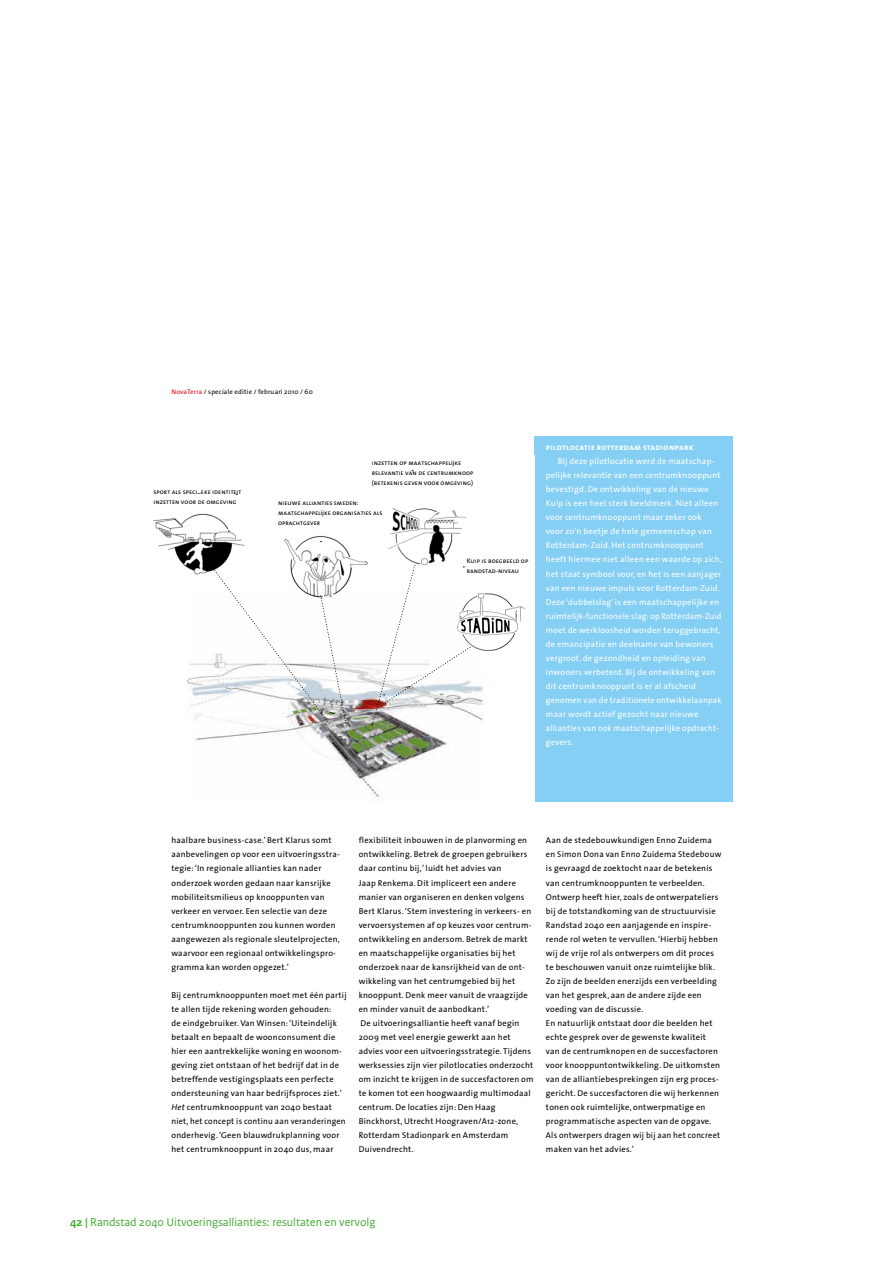
<style>
.page{position:relative;width:893px;height:1263px;background:#fff}
.page>*{position:absolute;margin:0;border:0;box-sizing:border-box;transform-origin:0 0}
.t1{font:12px "Rijksoverheid Sans Text";color:#43ac32}
.t2{font:8.55px/14.1px "The Sans";letter-spacing:.03em;color:#000}
.t3{font:8.55px/14.1px "The Sans";letter-spacing:.03em;color:#fff}
.t4{font:8.55px "The Sans Bold Caps";letter-spacing:.03em;color:#fff}
.t5{font:6.75px "The Sans";letter-spacing:.03em;color:#000}
.t6{font:6.6px/10.1px "The Sans Caps";letter-spacing:.01em;color:#000}
.s1{color:#e3000f}
.s2{font-family:"Meta Pro";font-style:italic}
.s3{font-style:italic}
.s4{font-weight:700}
</style>
<div class="page">
<div style="left:534px;top:436px;width:199px;height:365px;background:#85cff4"></div>
<img style="left:187px;top:659px;width:296px;height:141px">
<img style="left:284px;top:536px;width:84px;height:47px">
<svg style="left:214px;top:569px;width:133px;height:158px"></svg>
<svg style="left:371px;top:583px;width:100px;height:145px"></svg>
<img style="left:388px;top:508px;width:79px;height:75px">
<img style="left:425px;top:567px;width:101px;height:125px">
<img style="left:153px;top:513px;width:94px;height:71px">
<p class="t5" style="left:171px;top:386px;width:143px"><span class="s1">NovaTerra</span> / speciale editie / februari 2010 / 60</p>
<p class="t6" style="left:153px;top:486px;width:89px">sport als specifieke identiteit inzetten voor de omgeving</p>
<p class="t6" style="left:372px;top:457px;width:103px">inzetten op maatschappel<span class="s2">ĳ</span>ke relevantie van de centrumknoop (betekenis geven voor omgeving)</p>
<p class="t6" style="left:278px;top:497px;width:106px">nieuwe allianties smeden: maatschappel<span class="s2">ĳ</span>ke organisaties als oprachtgever</p>
<p class="t6" style="left:467px;top:555px;width:63px">Kuip is boegbeeld op randstad-niveau</p>
<p class="t4" style="left:546px;top:440px;width:149px">pilotlocatie rotterdam stadionpark</p>
<p class="t3" style="left:546px;top:454px;width:177px;text-indent:12px">Bij deze pilotlocatie werd de maatschap&shy;pelijke relevantie van een centrumknooppunt bevestigd. De ontwikkeling van de nieuwe Kuip is een heel sterk beeldmerk. Niet alleen voor centrumknooppunt maar zeker ook<br>voor zo’n beetje de hele gemeenschap van Rotterdam-Zuid. Het centrumknooppunt heeft hiermee niet alleen een waarde op zich, het staat symbool voor, en het is een aanjager van een nieuwe impuls voor Rotterdam-Zuid.<br>Deze ‘dubbelslag’ is een maatschappelijke en ruimtelijk-functionele slag: op Rotterdam-Zuid moet de werkloosheid worden teruggebracht, de emancipatie en deelname van bewoners vergroot, de gezondheid en opleiding van inwoners verbeterd. Bij de ontwikkeling van dit centrumknooppunt is er al afscheid genomen van de traditionele ontwikkelaanpak maar wordt actief gezocht naar nieuwe allianties van ook maatschappelijke opdracht&shy;gevers.</p>
<p class="t2" style="left:171px;top:833px;width:170px">haalbare business-case.’ Bert Klarus somt aanbevelingen op voor een uitvoeringsstra&shy;tegie: ‘In regionale allianties kan nader onderzoek worden gedaan naar kansrijke mobiliteitsmilieus op knooppunten van verkeer en vervoer. Een selectie van deze centrumknooppunten zou kunnen worden aangewezen als regionale sleutelprojecten, waarvoor een regionaal ontwikkelingspro&shy;gramma kan worden opgezet.’</p>
<p class="t2" style="left:171px;top:988px;width:177px">Bij centrumknooppunten moet met één partij te allen tijde rekening worden gehouden:<br>de eindgebruiker. Van Winsen: ‘Uiteindelijk betaalt en bepaalt de woonconsument die hier een aantrekkelijke woning en woonom&shy;geving ziet ontstaan of het bedrijf dat in de betreffende vestigingsplaats een perfecte ondersteuning van haar bedrijfsproces ziet.’ <span class="s3">Het</span> centrumknooppunt van 2040 bestaat niet, het concept is continu aan veranderingen onderhevig. ‘Geen blauwdrukplanning voor het centrumknooppunt in 2040 dus, maar</p>
<p class="t2" style="left:359px;top:833px;width:176px">flexibiliteit inbouwen in de planvorming en ontwikkeling. Betrek de groepen gebruikers daar continu bij,’ luidt het advies van<br>Jaap Renkema. Dit impliceert een andere manier van organiseren en denken volgens Bert Klarus. ‘Stem investering in verkeers- en vervoersystemen af op keuzes voor centrum&shy;ontwikkeling en andersom. Betrek de markt en maatschappelijke organisaties bij het onderzoek naar de kansrijkheid van de ont&shy;wikkeling van het centrumgebied bij het knooppunt. Denk meer vanuit de vraagzijde en minder vanuit de aanbodkant.’<br>De uitvoeringsalliantie heeft vanaf begin 2009 met veel energie gewerkt aan het advies voor een uitvoeringsstrategie. Tijdens werksessies zijn vier pilotlocaties onderzocht om inzicht te krijgen in de succesfactoren om te komen tot een hoogwaardig multimodaal centrum. De locaties zijn: Den Haag Binckhorst, Utrecht Hoograven/A12-zone, Rotterdam Stadionpark en Amsterdam Duivendrecht.</p>
<p class="t2" style="left:546px;top:833px;width:177px">Aan de stedebouwkundigen Enno Zuidema en Simon Dona van Enno Zuidema Stedebouw is gevraagd de zoektocht naar de betekenis van centrumknooppunten te verbeelden.<br>Ontwerp heeft hier, zoals de ontwerpateliers bij de totstandkoming van de structuurvisie Randstad 2040 een aanjagende en inspire&shy;rende rol weten te vervullen. ‘Hierbij hebben wij de vrije rol als ontwerpers om dit proces te beschouwen vanuit onze ruimtelijke blik.<br>Zo zijn de beelden enerzijds een verbeelding van het gesprek, aan de andere zijde een voeding van de discussie.<br>En natuurlijk ontstaat door die beelden het echte gesprek over de gewenste kwaliteit van de centrumknopen en de succesfactoren voor knooppuntontwikkeling. De uitkomsten van de alliantiebesprekingen zijn erg proces&shy;gericht. De succesfactoren die wij herkennen tonen ook ruimtelijke, ontwerpmatige en programmatische aspecten van de opgave.<br>Als ontwerpers dragen wij bij aan het concreet maken van het advies.’</p>
<h1 class="t1" style="left:70px;top:1215px;width:307px"><span class="s4">42 |</span> Randstad 2040 Uitvoeringsallianties: resultaten en vervolg</h1>
</div>
